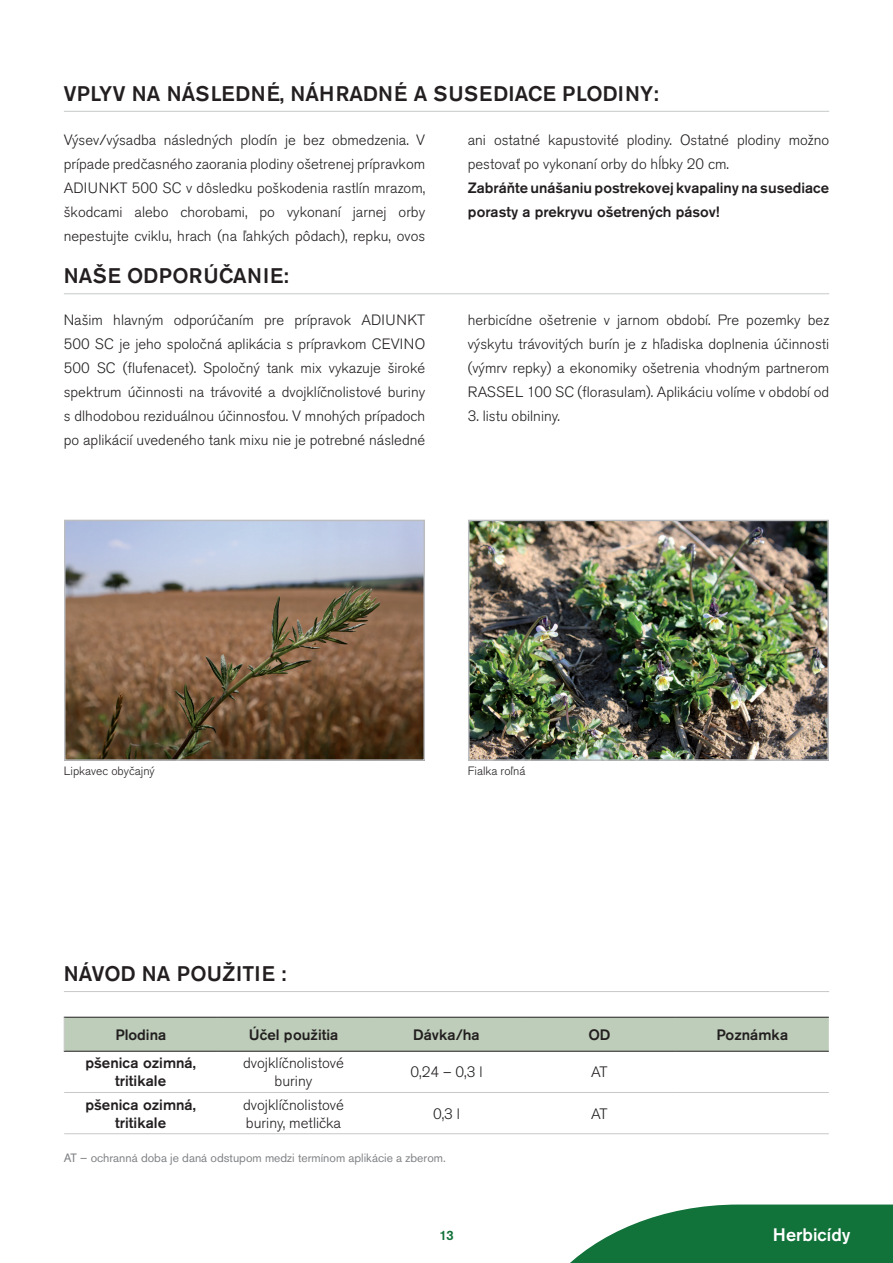
<style>
.page{position:relative;width:893px;height:1263px;background:#fff}
.page>*{position:absolute;margin:0;border:0;box-sizing:border-box;transform-origin:0 0}
.podnadpis_bp_2018{font:500 21px "Akzidenz Grotesk Pro";letter-spacing:.01em;color:#231f20}
.t1{font:500 18px "Akzidenz Grotesk Pro";color:#fff}
.tab_bp_2018{font:300 15px/18px "Akzidenz Grotesk Pro";color:#231f20;text-align:center}
.vlavo_tab_bp_2018{font:500 15px/18px "Akzidenz Grotesk Pro";color:#231f20;text-align:center}
.Tabulka_zahlavie_bp{font:500 15px "Akzidenz Grotesk Pro";color:#231f20}
.text_bp2018{font:300 14.85px/24px "Akzidenz Grotesk Pro";color:#231f20;text-align:justify}
.text_bp2018-2{font:500 14.85px/24px "Akzidenz Grotesk Pro";color:#231f20}
.t2{font:500 13.5px "Akzidenz Grotesk Pro";color:#11723a}
.at_2018{font:12px "Akzidenz Grotesk Pro";color:#808285}
.obrazky_popis{font:300 12px "Akzidenz Grotesk Pro";color:#231f20}
</style>
<div class="page">
<svg style="left:570px;top:1204px;width:323px;height:59px"></svg>
<hr style="left:64px;top:111px;width:765px;height:1px;background:#c7c8ca">
<hr style="left:64px;top:293px;width:765px;height:1px;background:#c7c8ca">
<hr style="left:64px;top:991px;width:765px;height:1px;background:#c7c8ca">
<div style="left:65px;top:1018px;width:764px;height:33px;background:#becdba"></div>
<hr style="left:523px;top:1092px;width:153px;height:1px;background:#c7c8ca">
<hr style="left:676px;top:1092px;width:153px;height:1px;background:#c7c8ca">
<hr style="left:217px;top:1092px;width:153px;height:1px;background:#c7c8ca">
<hr style="left:64px;top:1092px;width:153px;height:1px;background:#c7c8ca">
<hr style="left:217px;top:1017px;width:153px;height:1px;background:#231f20">
<hr style="left:370px;top:1017px;width:153px;height:1px;background:#231f20">
<hr style="left:523px;top:1017px;width:153px;height:1px;background:#231f20">
<hr style="left:676px;top:1017px;width:153px;height:1px;background:#231f20">
<hr style="left:217px;top:1051px;width:153px;height:1px;background:#231f20">
<hr style="left:370px;top:1051px;width:153px;height:1px;background:#231f20">
<hr style="left:523px;top:1051px;width:153px;height:1px;background:#231f20">
<hr style="left:676px;top:1051px;width:153px;height:1px;background:#231f20">
<hr style="left:64px;top:1017px;width:153px;height:1px;background:#231f20">
<hr style="left:64px;top:1051px;width:153px;height:1px;background:#231f20">
<hr style="left:64px;top:1017px;width:1px;height:34px;background:#c7c8ca">
<hr style="left:370px;top:1092px;width:153px;height:1px;background:#c7c8ca">
<hr style="left:64px;top:1133px;width:153px;height:1px;background:#c7c8ca">
<hr style="left:217px;top:1133px;width:153px;height:1px;background:#c7c8ca">
<hr style="left:370px;top:1133px;width:153px;height:1px;background:#c7c8ca">
<hr style="left:523px;top:1133px;width:153px;height:1px;background:#c7c8ca">
<hr style="left:676px;top:1133px;width:153px;height:1px;background:#c7c8ca">
<img style="left:67px;top:523px;width:355px;height:235px">
<div style="left:64px;top:520px;width:361px;height:241px;border:2px solid #bcbdc0"></div>
<img style="left:471px;top:523px;width:355px;height:235px">
<div style="left:468px;top:520px;width:361px;height:241px;border:2px solid #bcbdc0"></div>
<p class="podnadpis_bp_2018" style="left:64px;top:80px;width:596px">VPLYV NA NÁSLEDNÉ, NÁHRADNÉ A SUSEDIACE PLODINY:</p>
<p class="text_bp2018" style="left:64px;top:128px;width:363px">Výsev/výsadba následných plodín je bez obmedzenia. V prípade predčasného zaorania plodiny ošetrenej prípravkom ADIUNKT 500 SC v dôsledku poškodenia rastlín mrazom, škodcami alebo chorobami, po vykonaní jarnej orby nepestujte cviklu, hrach (na ľahkých pôdach), repku, ovos</p>
<p class="text_bp2018" style="left:468px;top:128px;width:363px">ani ostatné kapustovité plodiny. Ostatné plodiny možno pestovať po vykonaní orby do hĺbky 20 cm.</p>
<p class="text_bp2018-2" style="left:468px;top:176px;width:363px">Zabráňte unášaniu postrekovej kvapaliny na susediace porasty a prekryvu ošetrených pásov!</p>
<p class="podnadpis_bp_2018" style="left:64px;top:262px;width:226px">NAŠE ODPORÚČANIE:</p>
<p class="text_bp2018" style="left:64px;top:308px;width:363px">Našim hlavným odporúčaním pre prípravok ADIUNKT 500 SC je jeho spoločná aplikácia s prípravkom CEVINO 500 SC (flufenacet). Spoločný tank mix vykazuje široké spektrum účinnosti na trávovité a dvojklíčnolistové buriny s dlhodobou reziduálnou účinnosťou. V mnohých prípadoch po aplikácií uvedeného tank mixu nie je potrebné následné</p>
<p class="text_bp2018" style="left:468px;top:308px;width:363px">herbicídne ošetrenie v jarnom období. Pre pozemky bez výskytu trávovitých burín je z hľadiska doplnenia účinnosti (výmrv repky) a ekonomiky ošetrenia vhodným partnerom RASSEL 100 SC (florasulam). Aplikáciu volíme v období od</p>
<p class="text_bp2018" style="left:468px;top:404px;width:94px">3. listu obilniny.</p>
<p class="obrazky_popis" style="left:64px;top:762px;width:93px">Lipkavec obyčajný</p>
<p class="obrazky_popis" style="left:468px;top:762px;width:59px">Fialka roľná</p>
<p class="podnadpis_bp_2018" style="left:64px;top:960px;width:224px">NÁVOD NA POUŽITIE :</p>
<p class="Tabulka_zahlavie_bp" style="left:115px;top:1025px;width:52px">Plodina</p>
<p class="Tabulka_zahlavie_bp" style="left:249px;top:1025px;width:91px">Účel použitia</p>
<p class="Tabulka_zahlavie_bp" style="left:413px;top:1025px;width:68px">Dávka/ha</p>
<p class="Tabulka_zahlavie_bp" style="left:588px;top:1025px;width:24px">OD</p>
<p class="Tabulka_zahlavie_bp" style="left:717px;top:1025px;width:73px">Poznámka</p>
<p class="vlavo_tab_bp_2018" style="left:85px;top:1054px;width:112px">pšenica ozimná, tritikale</p>
<p class="tab_bp_2018" style="left:243px;top:1054px;width:102px">dvojklíčnolistové buriny</p>
<p class="tab_bp_2018" style="left:410px;top:1063px;width:73px">0,24 – 0,3 l</p>
<p class="tab_bp_2018" style="left:591px;top:1063px;width:18px">AT</p>
<p class="vlavo_tab_bp_2018" style="left:85px;top:1095px;width:112px">pšenica ozimná, tritikale</p>
<p class="tab_bp_2018" style="left:243px;top:1095px;width:102px;text-align:left">dvojklíčnolistové buriny, metlička</p>
<p class="tab_bp_2018" style="left:433px;top:1104px;width:28px">0,3 l</p>
<p class="tab_bp_2018" style="left:591px;top:1104px;width:18px">AT</p>
<p class="at_2018" style="left:64px;top:1150px;width:384px">AT – ochranná doba je daná odstupom medzi termínom aplikácie a zberom.</p>
<p class="t2" style="left:439px;top:1226px;width:16px">13</p>
<p class="t1" style="left:773px;top:1222px;width:79px">Herbicídy</p>
</div>
